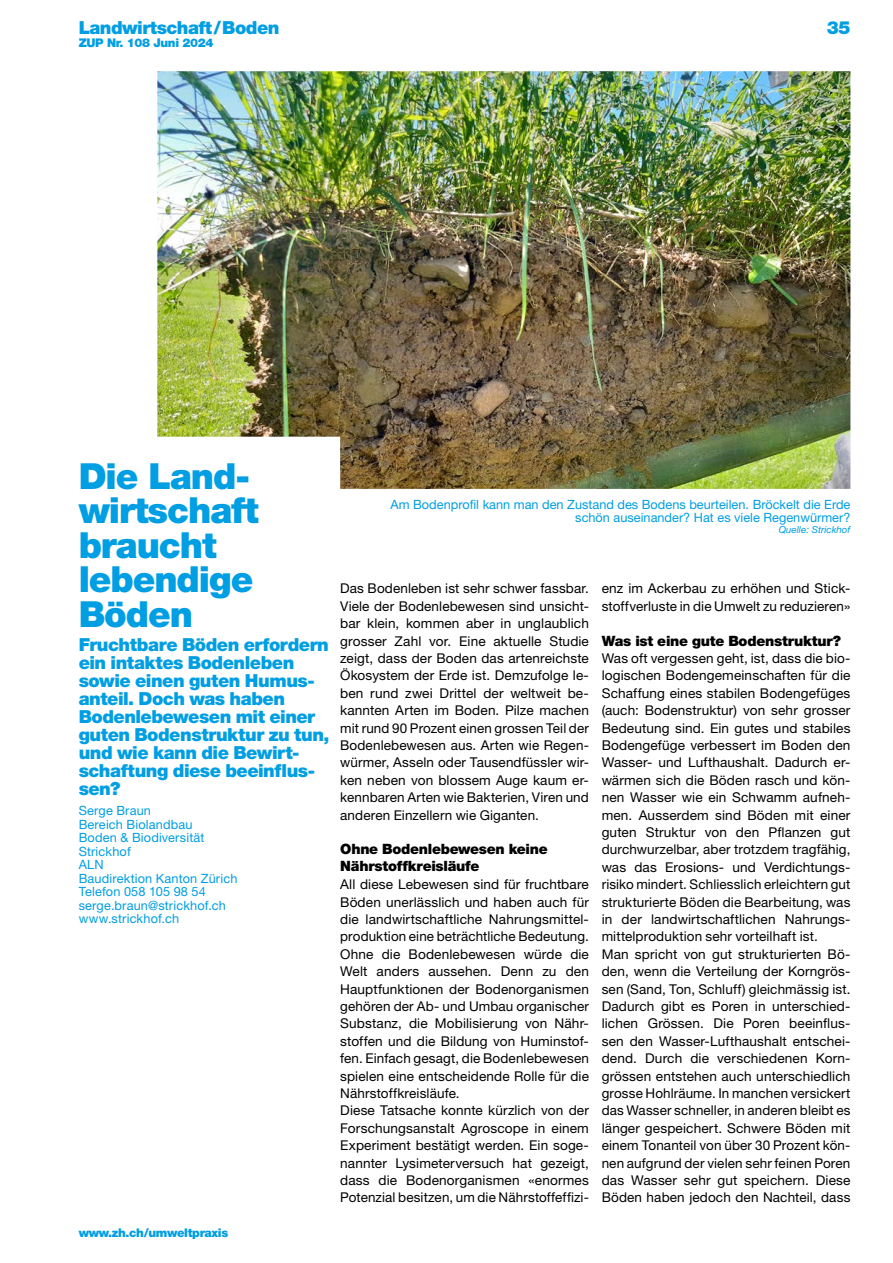
<style>
.page{position:relative;width:893px;height:1263px;background:#fff}
.page>*{position:absolute;margin:0;border:0;box-sizing:border-box;transform-origin:0 0}
.H1-24-Haupt-Titel-Cyan{font:900 36px/34.5px "Helvetica Neue LT Std";letter-spacing:-.03em;color:#009ee3}
.P-12-Lead-Cyan{font:900 18px/18px "Helvetica Neue LT Std";letter-spacing:-.025em;color:#009ee3}
.H2-9_5-Zwi-Titel{font:900 14.25px/16.4px "Helvetica Neue LT Std";letter-spacing:-.02em;color:#000}
.P-9-Text-Block{font:13.5px/17.4px "Helvetica Neue LT Std";letter-spacing:.01em;color:#000;text-align:justify}
.P-8_5-Autor-Cyan{font:12.75px/13.5px "Helvetica Neue LT Std";letter-spacing:.01em;color:#009ee3}
.P-8_5-Legende-Cyan{font:12.75px/13.5px "Helvetica Neue LT Std";color:#009ee3;text-align:right}
.t1{font:900 12px "Helvetica Neue LT Std";letter-spacing:-.03em;color:#009ee3}
.P-6_5-Quelle-Cyan{font:italic 9.75px "Helvetica Neue LT Std";color:#009ee3}
</style>
<div class="page">
<img style="left:157px;top:71px;width:693px;height:418px">
<h2 class="P-12-Lead-Cyan" style="left:79px;top:19px;width:202px">Landwirtschaft/Boden</h2>
<p class="t1" style="left:79px;top:35px;width:136px">ZUP Nr. 108 Juni 2024</p>
<h2 class="P-12-Lead-Cyan" style="left:827px;top:19px;width:25px">35</h2>
<h1 class="H1-24-Haupt-Titel-Cyan" style="left:79px;top:459px;width:182px">Die Land&shy;wirtschaft braucht lebendige<br>Böden</h1>
<p class="P-12-Lead-Cyan" style="left:79px;top:636px;width:252px">Fruchtbare Böden erfordern ein intaktes Bodenleben sowie einen guten Humus&shy;anteil. Doch was haben<br>Bodenlebewesen mit einer guten Bodenstruktur zu tun, und wie kann die Bewirt&shy;schaftung diese beeinflus&shy;sen?</p>
<p class="P-8_5-Autor-Cyan" style="left:79px;top:804px;width:160px">Serge Braun<br>Bereich Biolandbau<br>Boden &amp; Biodiversität<br>Strickhof<br>ALN<br>Baudirektion Kanton Zürich<br>Telefon 058 105 98 54 serge.braun@strickhof.ch www.strickhof.ch</p>
<p class="t1" style="left:79px;top:1226px;width:151px">www.zh.ch/umweltpraxis</p>
<p class="P-8_5-Legende-Cyan" style="left:391px;top:497px;width:461px">Am Bodenprofil kann man den Zustand des Bodens beurteilen. Bröckelt die Erde schön auseinander? Hat es viele Regenwürmer?</p>
<p class="P-6_5-Quelle-Cyan" style="left:779px;top:524px;width:73px">Quelle: Strickhof</p>
<p class="P-9-Text-Block" style="left:340px;top:580px;width:250px">Das Bodenleben ist sehr schwer fassbar.<br>Viele der Bodenlebewesen sind unsicht&shy;bar klein, kommen aber in unglaublich grosser Zahl vor. Eine aktuelle Studie zeigt, dass der Boden das artenreichste Ökosystem der Erde ist. Demzufolge le&shy;ben rund zwei Drittel der weltweit be&shy;kannten Arten im Boden. Pilze machen mit rund 90 Prozent einen grossen Teil der Bodenlebewesen aus. Arten wie Regen&shy;würmer, Asseln oder Tausendfüssler wir&shy;ken neben von blossem Auge kaum er&shy;kennbaren Arten wie Bakterien, Viren und anderen Einzellern wie Giganten.</p>
<h2 class="H2-9_5-Zwi-Titel" style="left:340px;top:841px;width:209px">Ohne Bodenlebewesen keine<br>Nährstoffkreisläufe</h2>
<p class="P-9-Text-Block" style="left:340px;top:875px;width:250px">All diese Lebewesen sind für fruchtbare Böden unerlässlich und haben auch für die landwirtschaftliche Nahrungsmittel&shy;produktion eine beträchtliche Bedeutung.<br>Ohne die Bodenlebewesen würde die Welt anders aussehen. Denn zu den Hauptfunktionen der Bodenorganismen gehören der Ab- und Umbau organischer Substanz, die Mobilisierung von Nähr&shy;stoffen und die Bildung von Huminstof&shy;fen. Einfach gesagt, die Bodenlebewesen spielen eine entscheidende Rolle für die Nährstoffkreisläufe.</p>
<p class="P-9-Text-Block" style="left:340px;top:1102px;width:250px">Diese Tatsache konnte kürzlich von der Forschungsanstalt Agroscope in einem Experiment bestätigt werden. Ein soge&shy;nannter Lysimeterversuch hat gezeigt, dass die Bodenorganismen «enormes Potenzial besitzen, um die Nährstoffeffizi-</p>
<p class="P-9-Text-Block" style="left:602px;top:580px;width:250px">enz im Ackerbau zu erhöhen und Stick&shy;stoffverluste in die Umwelt zu reduzieren»</p>
<h2 class="H2-9_5-Zwi-Titel" style="left:602px;top:632px;width:241px">Was ist eine gute Bodenstruktur?</h2>
<p class="P-9-Text-Block" style="left:602px;top:649px;width:250px;text-align:left">Was oft vergessen geht, ist, dass die bio&shy;logischen Bodengemeinschaften für die Schaffung eines stabilen Bodengefüges (auch: Bodenstruktur) von sehr grosser Bedeutung sind. Ein gutes und stabiles Bodengefüge verbessert im Boden den Wasser- und Lufthaushalt. Dadurch er&shy;wärmen sich die Böden rasch und kön&shy;nen Wasser wie ein Schwamm aufneh&shy;men. Ausserdem sind Böden mit einer guten Struktur von den Pflanzen gut durchwurzelbar, aber trotzdem tragfähig, was das Erosions- und Verdichtungs-- risiko mindert. Schliesslich erleichtern gut strukturierte Böden die Bearbeitung, was in der landwirtschaftlichen Nahrungs&shy;mittelproduktion sehr vorteilhaft ist.</p>
<p class="P-9-Text-Block" style="left:602px;top:945px;width:250px">Man spricht von gut strukturierten Bö&shy;den, wenn die Verteilung der Korngrös&shy;sen (Sand, Ton, Schluff) gleichmässig ist.<br>Dadurch gibt es Poren in unterschied&shy;lichen Grössen. Die Poren beeinflus&shy;sen den Wasser-Lufthaushalt entschei&shy;dend. Durch die verschiedenen Korn&shy;grössen entstehen auch unterschiedlich grosse Hohlräume. In manchen versickert das Wasser schneller, in anderen bleibt es länger gespeichert. Schwere Böden mit einem Tonanteil von über 30 Prozent kön&shy;nen aufgrund der vielen sehr feinen Poren das Wasser sehr gut speichern. Diese Böden haben jedoch den Nachteil, dass</p>
</div>
